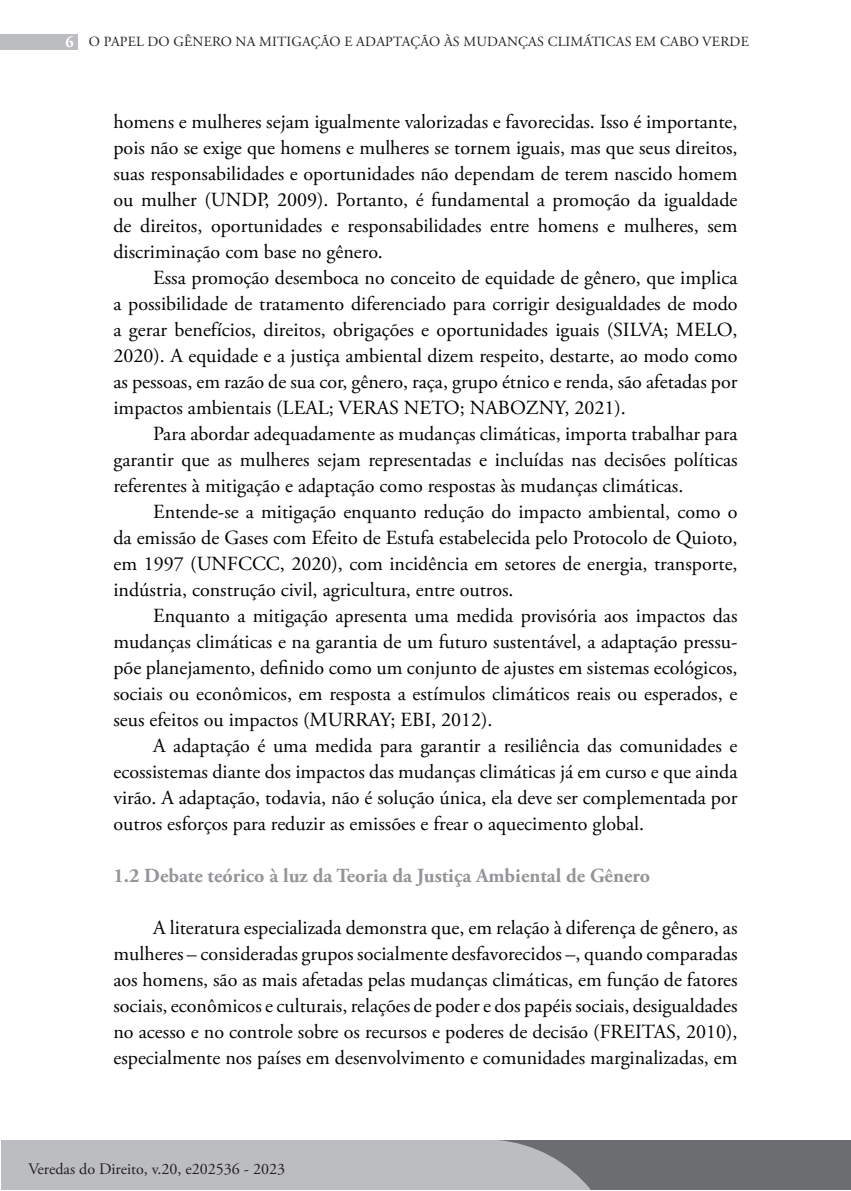
<style>
.page{position:relative;width:851px;height:1191px;background:#fff}
.page>*{position:absolute;margin:0;border:0;box-sizing:border-box;transform-origin:0 0}
.t1{font:20px/26px "Adobe Garamond Pro";color:#000001;text-align:justify}
.t2{font:700 20px "Adobe Garamond Pro";color:#939598}
.t3{font:16px "Adobe Garamond Pro";color:#231f20}
.t4{font:14px "Adobe Garamond Pro";letter-spacing:.015em;color:#231f20}
.s1{font-weight:700;font-size:16px;color:#fff}
</style>
<div class="page">
<div style="left:1px;top:1140px;width:849px;height:50px;background:#6c6d70"></div>
<div style="left:0;top:34px;width:77px;height:16px;background:#bcbdc0"></div>
<div style="left:1px;top:1140px;width:590px;height:50px;background:#bcbdc0"></div>
<p class="t4" style="left:65px;top:34px;width:684px"><span class="s1">6</span> O PAPEL DO GÊNERO NA MITIGAÇÃO E ADAPTAÇÃO ÀS MUDANÇAS CLIMÁTICAS EM CABO VERDE</p>
<p class="t1" style="left:113px;top:109px;width:625px">homens e mulheres sejam igualmente valorizadas e favorecidas. Isso é importante, pois não se exige que homens e mulheres se tornem iguais, mas que seus direitos, suas responsabilidades e oportunidades não dependam de terem nascido homem ou mulher (UNDP, 2009). Portanto, é fundamental a promoção da igualdade de direitos, oportunidades e responsabilidades entre homens e mulheres, sem discriminação com base no gênero.</p>
<p class="t1" style="left:113px;top:265px;width:625px;text-indent:40px">Essa promoção desemboca no conceito de equidade de gênero, que implica a possibilidade de tratamento diferenciado para corrigir desigualdades de modo a gerar benefícios, direitos, obrigações e oportunidades iguais (SILVA; MELO, 2020). A equidade e a justiça ambiental dizem respeito, destarte, ao modo como as pessoas, em razão de sua cor, gênero, raça, grupo étnico e renda, são afetadas por impactos ambientais (LEAL; VERAS NETO; NABOZNY, 2021).</p>
<p class="t1" style="left:113px;top:421px;width:625px;text-indent:40px">Para abordar adequadamente as mudanças climáticas, importa trabalhar para garantir que as mulheres sejam representadas e incluídas nas decisões políticas referentes à mitigação e adaptação como respostas às mudanças climáticas.</p>
<p class="t1" style="left:113px;top:499px;width:625px;text-indent:40px">Entende-se a mitigação enquanto redução do impacto ambiental, como o da emissão de Gases com Efeito de Estufa estabelecida pelo Protocolo de Quioto, em 1997 (UNFCCC, 2020), com incidência em setores de energia, transporte, indústria, construção civil, agricultura, entre outros.</p>
<p class="t1" style="left:113px;top:603px;width:625px;text-indent:40px">Enquanto a mitigação apresenta uma medida provisória aos impactos das mudanças climáticas e na garantia de um futuro sustentável, a adaptação pressu&shy;põe planejamento, definido como um conjunto de ajustes em sistemas ecológicos, sociais ou econômicos, em resposta a estímulos climáticos reais ou esperados, e seus efeitos ou impactos (MURRAY; EBI, 2012).</p>
<p class="t1" style="left:113px;top:733px;width:625px;text-indent:40px">A adaptação é uma medida para garantir a resiliência das comunidades e ecossistemas diante dos impactos das mudanças climáticas já em curso e que ainda virão. A adaptação, todavia, não é solução única, ela deve ser complementada por outros esforços para reduzir as emissões e frear o aquecimento global.</p>
<p class="t2" style="left:113px;top:864px;width:538px">1.2 Debate teórico à luz da Teoria da Justiça Ambiental de Gênero</p>
<p class="t1" style="left:113px;top:915px;width:625px;text-indent:40px">A literatura especializada demonstra que, em relação à diferença de gênero, as mulheres – consideradas grupos socialmente desfavorecidos –, quando comparadas aos homens, são as mais afetadas pelas mudanças climáticas, em função de fatores sociais, econômicos e culturais, relações de poder e dos papéis sociais, desigualdades no acesso e no controle sobre os recursos e poderes de decisão (FREITAS, 2010), especialmente nos países em desenvolvimento e comunidades marginalizadas, em</p>
<p class="t3" style="left:28px;top:1159px;width:258px">Veredas do Direito, v.20, e202536 - 2023</p>
</div>
